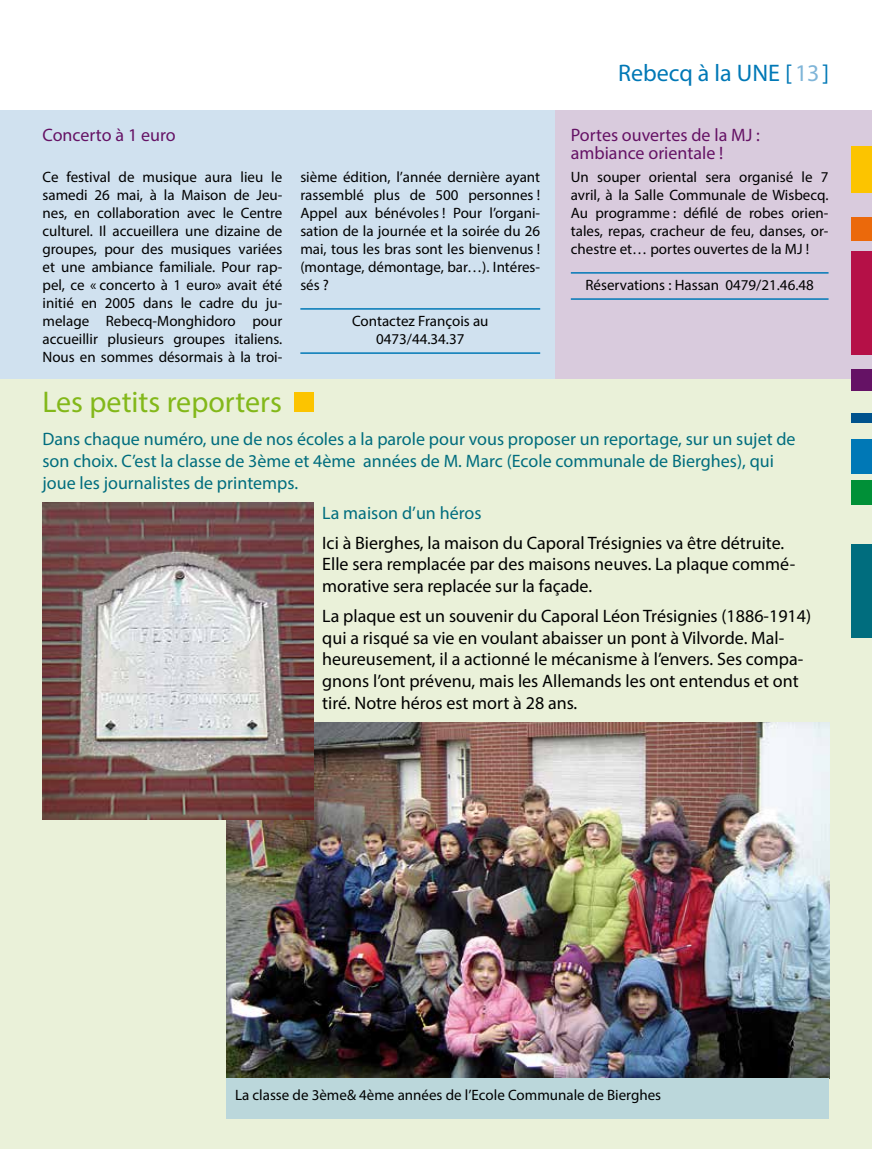
<style>
.page{position:relative;width:872px;height:1149px;background:#fff}
.page>*{position:absolute;margin:0;border:0;box-sizing:border-box;transform-origin:0 0}
.t1{font:30px "Myriad Pro";color:#83b81a}
.t2{font:24px "Myriad Pro";color:#0078b6}
.t3{font:18px/21.6px "Myriad Pro";color:#000}
.t4{font:18px/21.6px "Myriad Pro";color:#006d7e}
.t5{font:18px/18px "Myriad Pro";color:#651265}
.t6{font:15px/18px "Myriad Pro";color:#000;text-align:justify}
.s1{color:#80b5d8}
</style>
<div class="page">
<div style="left:0;top:378px;width:872px;height:770px;background:#eaf1d9"></div>
<div style="left:0;top:111px;width:829px;height:267px;background:#d0e1ef"></div>
<div style="left:556px;top:111px;width:316px;height:267px;background:#d9cbdd"></div>
<img style="left:226px;top:722px;width:603px;height:355px">
<img style="left:43px;top:502px;width:271px;height:316px">
<div style="left:226px;top:1077px;width:603px;height:41px;background:#bbd7db"></div>
<div style="left:850px;top:146px;width:22px;height:46px;background:#fcc400"></div>
<div style="left:850px;top:217px;width:22px;height:24px;background:#eb690b"></div>
<div style="left:850px;top:251px;width:22px;height:103px;background:#b51047"></div>
<div style="left:850px;top:368px;width:22px;height:22px;background:#651265"></div>
<div style="left:850px;top:412px;width:22px;height:10px;background:#00538d"></div>
<div style="left:850px;top:439px;width:22px;height:34px;background:#0078b6"></div>
<div style="left:850px;top:480px;width:22px;height:24px;background:#009037"></div>
<div style="left:850px;top:543px;width:22px;height:94px;background:#006d7e"></div>
<hr style="left:300px;top:308px;width:240px;height:1px;background:#0078b6">
<hr style="left:300px;top:352px;width:240px;height:2px;background:#0078b6">
<hr style="left:571px;top:272px;width:257px;height:1px;background:#0078b6">
<hr style="left:571px;top:298px;width:257px;height:2px;background:#0078b6">
<div style="left:295px;top:392px;width:19px;height:20px;background:#fcc400"></div>
<p class="t5" style="left:43px;top:125px;width:135px">Concerto à 1 euro</p>
<p class="t6" style="left:43px;top:167px;width:241px">Ce festival de musique aura lieu le samedi 26 mai, à la Maison de Jeu&shy;nes, en collaboration avec le Centre culturel. Il accueillera une dizaine de groupes, pour des musiques variées et une ambiance familiale. Pour rap&shy;pel, ce « concerto à 1 euro» avait été initié en 2005 dans le cadre du ju&shy;melage Rebecq-Monghidoro pour accueillir plusieurs groupes italiens.<br>Nous en sommes désormais à la troi-</p>
<p class="t6" style="left:300px;top:167px;width:241px">sième édition, l’année dernière ayant rassemblé plus de 500 personnes !<br>Appel aux bénévoles ! Pour l’organi&shy;sation de la journée et la soirée du 26 mai, tous les bras sont les bienvenus ! (montage, démontage, bar…). Intéres&shy;sés ?</p>
<p class="t6" style="left:352px;top:311px;width:138px;text-align:center">Contactez François au<br>0473/44.34.37</p>
<h1 class="t1" style="left:43px;top:383px;width:241px">Les petits reporters</h1>
<h2 class="t2" style="left:618px;top:58px;width:213px">Rebecq à la UNE [<span class="s1">13</span>]</h2>
<p class="t5" style="left:571px;top:125px;width:190px">Portes ouvertes de la MJ : ambiance orientale !</p>
<p class="t6" style="left:571px;top:167px;width:259px">Un souper oriental sera organisé le 7 avril, à la Salle Communale de Wisbecq.<br>Au programme : défilé de robes orien&shy;tales, repas, cracheur de feu, danses, or&shy;chestre et… portes ouvertes de la MJ !</p>
<p class="t6" style="left:585px;top:275px;width:230px">Réservations : Hassan 0479/21.46.48</p>
<p class="t4" style="left:43px;top:428px;width:754px">Dans chaque numéro, une de nos écoles a la parole pour vous proposer un reportage, sur un sujet de son choix. C’est la classe de 3ème et 4ème années de M. Marc (Ecole communale de Bierghes), qui joue les journalistes de printemps.</p>
<p class="t4" style="left:322px;top:501px;width:161px">La maison d’un héros</p>
<p class="t3" style="left:322px;top:531px;width:474px">Ici à Bierghes, la maison du Caporal Trésignies va être détruite.<br>Elle sera remplacée par des maisons neuves. La plaque commé&shy;morative sera replacée sur la façade.</p>
<p class="t3" style="left:322px;top:605px;width:490px">La plaque est un souvenir du Caporal Léon Trésignies (1886-1914) qui a risqué sa vie en voulant abaisser un pont à Vilvorde. Mal&shy;heureusement, il a actionné le mécanisme à l’envers. Ses compa&shy;gnons l’ont prévenu, mais les Allemands les ont entendus et ont tiré. Notre héros est mort à 28 ans.</p>
<p class="t6" style="left:235px;top:1085px;width:428px">La classe de 3ème&amp; 4ème années de l’Ecole Communale de Bierghes</p>
</div>
